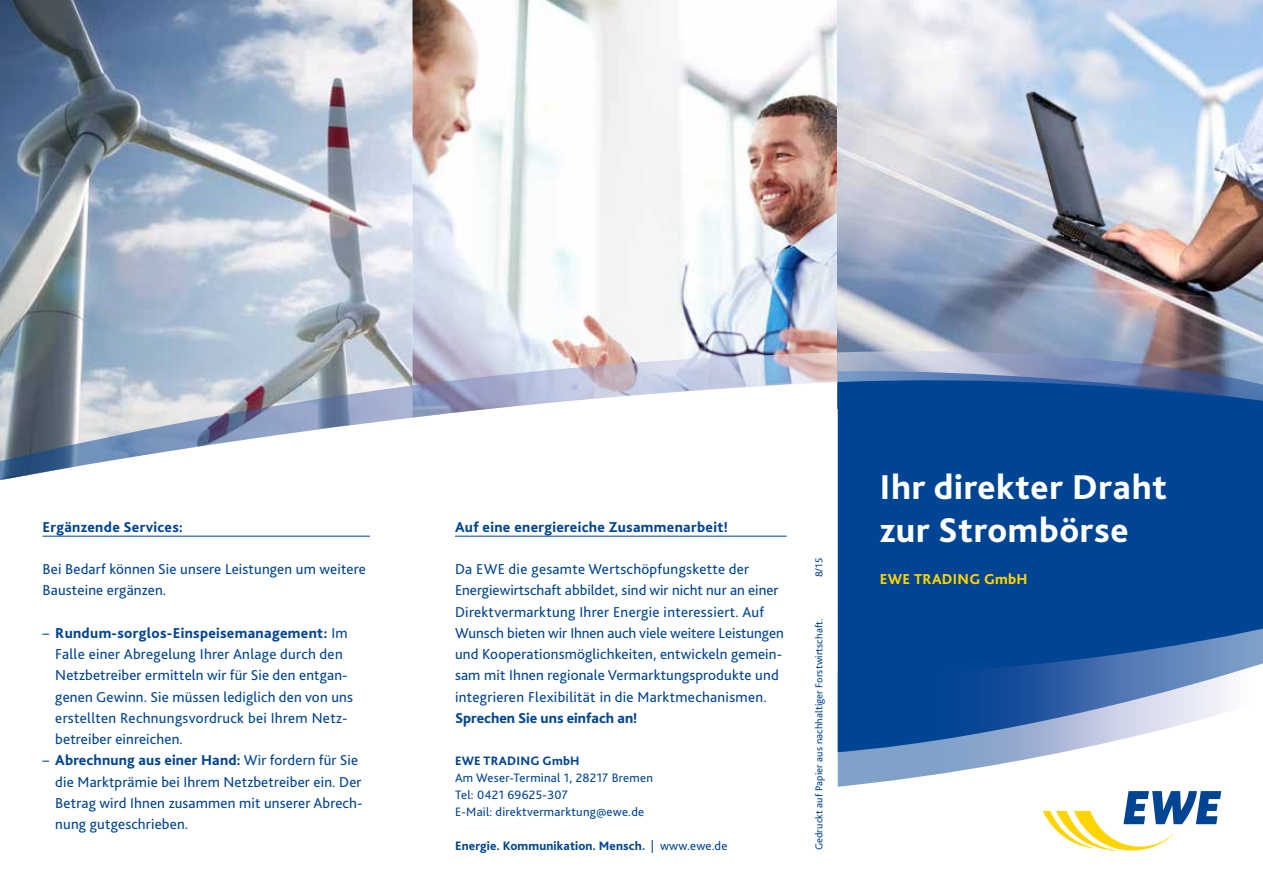
<style>
.page{position:relative;width:1263px;height:893px;background:#fff}
.page>*{position:absolute;margin:0;border:0;box-sizing:border-box;transform-origin:0 0}
.t1{font:800 36px/42.5px "Bliss 2";letter-spacing:.02em;color:#fff}
.t2{font:15px/21.3px "Bliss 2";letter-spacing:.01em;color:#004594}
.t3{font:800 15px "Bliss 2";letter-spacing:.02em;color:#004594}
.t4{font:800 15px "Bliss 2";color:#004594}
.t5{font:800 15px "Bliss 2";letter-spacing:.02em;color:#ffd400}
.t6{font:12.75px/17px "Bliss 2";letter-spacing:.02em;color:#004594}
.t7{font:800 12.75px "Bliss 2";letter-spacing:.01em;color:#004594}
.t8{font:10.5px "Bliss 2";letter-spacing:.01em;color:#004594}
.s1{font-weight:800}
.s2{font-weight:400}
</style>
<div class="page">
<img style="left:0;top:0;width:412px;height:352px">
<img style="left:412px;top:0;width:426px;height:352px">
<img style="left:838px;top:0;width:425px;height:350px">
<div style="left:838px;top:404px;width:425px;height:220px;background:#004594"></div>
<svg style="left:0;top:352px;width:838px;height:132px"></svg>
<svg style="left:838px;top:350px;width:425px;height:54px;background:#5576a7"></svg>
<svg style="left:838px;top:624px;width:425px;height:163px"></svg>
<svg style="left:1043px;top:791px;width:178px;height:60px"></svg>
<hr style="left:455px;top:536px;width:332px;height:1px;background:#004594">
<hr style="left:43px;top:536px;width:327px;height:1px;background:#004594">
<p class="t3" style="left:43px;top:517px;width:142px">Ergänzende Services:</p>
<p class="t2" style="left:43px;top:558px;width:325px">Bei Bedarf können Sie unsere Leistungen um weitere<br>Bausteine ergänzen.</p>
<p class="t2" style="left:55px;top:622px;width:299px;text-indent:-13px">– <span class="s1">Rundum-sorglos-Einspeisemanagement:</span> Im Falle einer Abregelung Ihrer Anlage durch den Netzbetreiber ermitteln wir für Sie den entgan&shy;genen Gewinn. Sie müssen lediglich den von uns erstellten Rechnungsvordruck bei Ihrem Netz&shy;betreiber einreichen.</p>
<p class="t2" style="left:55px;top:749px;width:309px;text-indent:-13px">– <span class="s1">Abrechnung aus einer Hand:</span> Wir fordern für Sie die Marktprämie bei Ihrem Netzbetreiber ein. Der Betrag wird Ihnen zusammen mit unserer Abrech&shy;nung gutgeschrieben.</p>
<p class="t3" style="left:455px;top:517px;width:274px">Auf eine energiereiche Zusammenarbeit!</p>
<p class="t2" style="left:455px;top:558px;width:330px">Da EWE die gesamte Wertschöpfungskette der Energiewirtschaft abbildet, sind wir nicht nur an einer Direktvermarktung Ihrer Energie interessiert. Auf Wunsch bieten wir Ihnen auch viele weitere Leistungen und Kooperationsmöglichkeiten, entwickeln gemein&shy;sam mit Ihnen regionale Vermarktungsprodukte und integrieren Flexibilität in die Marktmechanismen.</p>
<p class="t4" style="left:455px;top:709px;width:184px">Sprechen Sie uns einfach an!</p>
<p class="t7" style="left:455px;top:753px;width:126px">EWE TRADING GmbH</p>
<p class="t6" style="left:455px;top:769px;width:200px">Am Weser-Terminal 1, 28217 Bremen<br>Tel: 0421 69625-307<br>E-Mail: direktvermarktung@ewe.de</p>
<p class="t7" style="left:455px;top:838px;width:274px">Energie. Kommunikation. Mensch. <span class="s2">| www.ewe.de</span></p>
<p class="t8" style="left:813px;top:577px;width:21px;rotate:-90deg">8/15</p>
<p class="t8" style="left:813px;top:850px;width:233px;rotate:-90deg">Gedruckt auf Papier aus nachhaltiger Forstwirtschaft.</p>
<h1 class="t1" style="left:880px;top:465px;width:288px">Ihr direkter Draht zur Strombörse</h1>
<p class="t5" style="left:880px;top:570px;width:149px">EWE TRADING GmbH</p>
</div>
